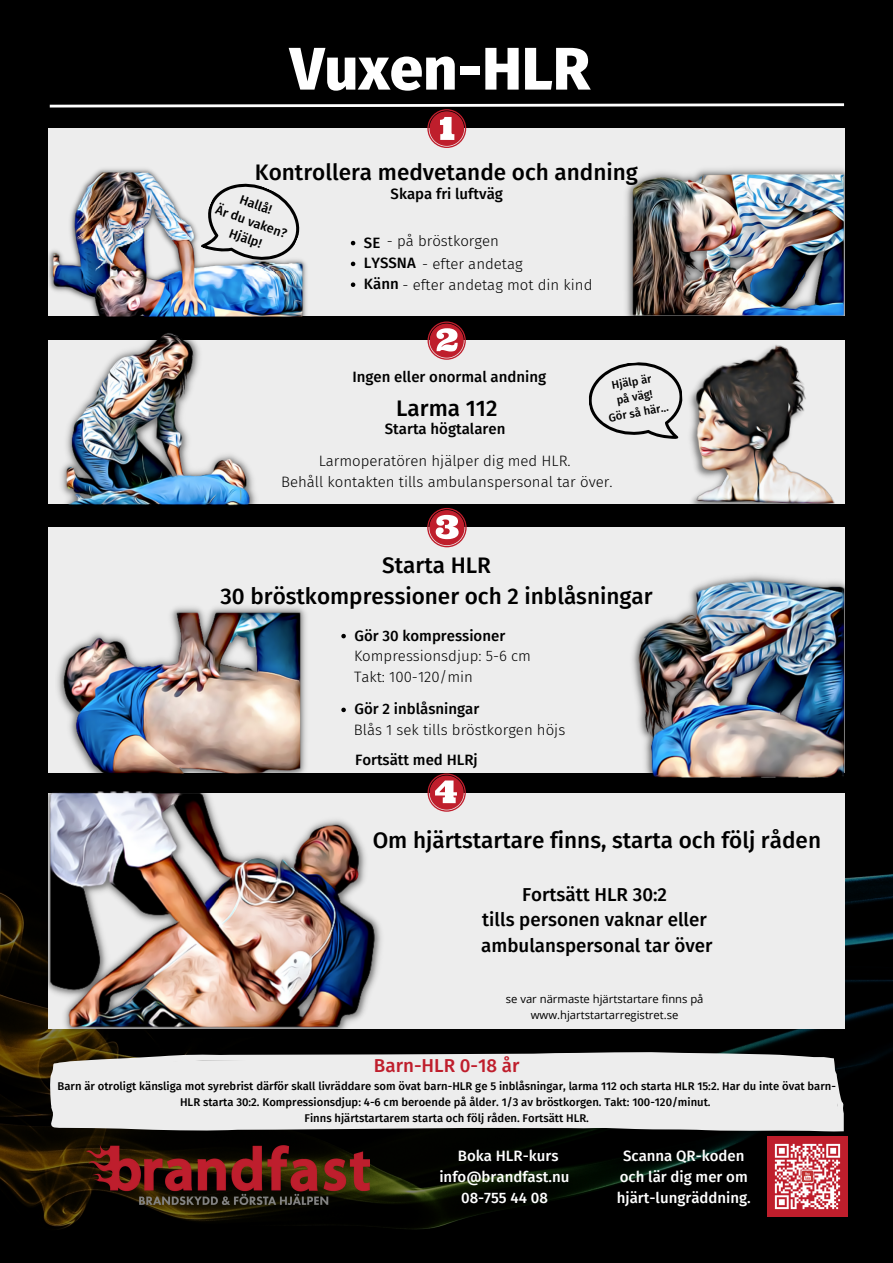
<style>
.page{position:relative;width:893px;height:1263px;background:#000}
.page>*{position:absolute;margin:0;border:0;box-sizing:border-box;transform-origin:0 0}
.t1{font:800 60px "Fira Sans";color:#fff}
.t2{font:500 22.5px "Fira Sans";color:#000}
.t3{font:500 18.75px "Fira Sans";color:#000}
.t4{font:500 18.75px "Fira Sans";color:#bf1e2c}
.t5{font:300 15px "Fira Sans";color:#000}
.t6{font:500 15px "Fira Sans";color:#000}
.t7{font:500 15px/20.9px "Fira Sans";color:#fff;text-align:center}
.t8{font:500 12.75px "Fira Sans";color:#000}
.t9{font:500 11.25px/15.8px "Fira Sans";color:#000;text-align:center}
.t10{font:11.25px/15.8px "Open Sans";color:#000;text-align:center}
.s1{font-weight:500}
</style>
<div class="page">
<div style="left:49px;top:129px;width:796px;height:187px;background:#ededed"></div>
<img style="left:0;top:523px;width:893px;height:707px">
<div style="left:48px;top:341px;width:797px;height:163px;background:#ededed"></div>
<svg style="left:427px;top:321px;width:39px;height:39px"></svg>
<img style="left:0;top:143px;width:357px;height:201px;border-radius:17px">
<div style="left:48px;top:527px;width:797px;height:246px;background:#ededed"></div>
<svg style="left:427px;top:508px;width:39px;height:39px"></svg>
<div style="left:48px;top:793px;width:797px;height:235px;background:#ededed"></div>
<svg style="left:427px;top:773px;width:39px;height:39px"></svg>
<svg style="left:193px;top:170px;width:118px;height:110px"></svg>
<svg style="left:50px;top:1052px;width:793px;height:80px;background:#dbdbda"></svg>
<img style="left:626px;top:168px;width:219px;height:148px">
<img style="left:58px;top:322px;width:201px;height:184px">
<img style="left:55px;top:607px;width:256px;height:174px">
<img style="left:629px;top:570px;width:225px;height:218px">
<img style="left:680px;top:340px;width:156px;height:164px">
<img style="left:41px;top:781px;width:343px;height:257px">
<svg style="left:351px;top:241px;width:4px;height:4px"></svg>
<svg style="left:351px;top:262px;width:4px;height:4px"></svg>
<svg style="left:351px;top:282px;width:4px;height:5px"></svg>
<svg style="left:341px;top:634px;width:5px;height:4px"></svg>
<svg style="left:341px;top:708px;width:5px;height:4px"></svg>
<img style="left:767px;top:1136px;width:80px;height:80px">
<svg style="left:588px;top:358px;width:98px;height:88px"></svg>
<svg style="left:47px;top:103px;width:798px;height:45px"></svg>
<img style="left:86px;top:1146px;width:284px;height:59px">
<p class="t1" style="left:290px;top:33px;width:302px">Vuxen-HLR</p>
<p class="t2" style="left:255px;top:159px;width:384px">Kontrollera medvetande och andning</p>
<p class="t8" style="left:219px;top:202px;width:76px;rotate:20deg">Är du vaken?</p>
<p class="t6" style="left:390px;top:185px;width:114px">Skapa fri luftväg</p>
<p class="t8" style="left:243px;top:192px;width:35px;rotate:20deg">Hallå!</p>
<p class="t8" style="left:232px;top:225px;width:35px;rotate:20deg">Hjälp!</p>
<p class="t5" style="left:387px;top:232px;width:113px">- på bröstkorgen</p>
<p class="t6" style="left:364px;top:234px;width:18px">SE</p>
<p class="t5" style="left:364px;top:255px;width:160px"><span class="s1">LYSSNA</span> - efter andetag</p>
<p class="t5" style="left:364px;top:276px;width:230px"><span class="s1">Känn</span> - efter andetag mot din kind</p>
<p class="t6" style="left:352px;top:368px;width:195px">Ingen eller onormal andning</p>
<p class="t9" style="left:610px;top:378px;width:42px;rotate:-10deg">Hjälp är</p>
<p class="t9" style="left:615px;top:393px;width:38px;rotate:-10deg">på väg!</p>
<p class="t9" style="left:607px;top:410px;width:62px;rotate:-10deg">Gör så här...</p>
<p class="t2" style="left:396px;top:394px;width:103px">Larma 112</p>
<p class="t6" style="left:385px;top:420px;width:122px">Starta högtalaren</p>
<p class="t5" style="left:319px;top:452px;width:253px">Larmoperatören hjälper dig med HLR.</p>
<p class="t5" style="left:281px;top:473px;width:333px">Behåll kontakten tills ambulanspersonal tar över.</p>
<p class="t2" style="left:382px;top:552px;width:110px">Starta HLR</p>
<p class="t2" style="left:220px;top:583px;width:434px">30 bröstkompressioner och 2 inblåsningar</p>
<p class="t6" style="left:354px;top:627px;width:152px">Gör 30 kompressioner</p>
<p class="t5" style="left:354px;top:647px;width:178px">Kompressionsdjup: 5-6 cm</p>
<p class="t5" style="left:354px;top:668px;width:120px">Takt: 100-120/min</p>
<p class="t6" style="left:354px;top:700px;width:126px">Gör 2 inblåsningar</p>
<p class="t5" style="left:354px;top:721px;width:213px">Blås 1 sek tills bröstkorgen höjs</p>
<p class="t6" style="left:355px;top:751px;width:124px">Fortsätt med HLRj</p>
<p class="t2" style="left:373px;top:827px;width:450px">Om hjärtstartare finns, starta och följ råden</p>
<p class="t3" style="left:522px;top:883px;width:147px">Fortsätt HLR 30:2</p>
<p class="t3" style="left:482px;top:909px;width:226px">tills personen vaknar eller</p>
<p class="t3" style="left:481px;top:935px;width:233px">ambulanspersonal tar över</p>
<p class="t10" style="left:506px;top:990px;width:199px">se var närmaste hjärtstartare finns på www.hjartstartarregistret.se</p>
<p class="t4" style="left:374px;top:1055px;width:147px">Barn-HLR 0-18 år</p>
<p class="t9" style="left:58px;top:1078px;width:780px">Barn är otroligt känsliga mot syrebrist därför skall livräddare som övat barn-HLR ge 5 inblåsningar, larma 112 och starta HLR 15:2. Har du inte övat barn-<br>HLR starta 30:2. Kompressionsdjup: 4-6 cm beroende på ålder. 1/3 av bröstkorgen. Takt: 100-120/minut.</p>
<p class="t9" style="left:305px;top:1110px;width:286px">Finns hjärtstartarem starta och följ råden. Fortsätt HLR.</p>
<p class="t7" style="left:458px;top:1146px;width:102px">Boka HLR-kurs</p>
<p class="t7" style="left:439px;top:1166px;width:132px">info@brandfast.nu</p>
<p class="t7" style="left:461px;top:1187px;width:88px">08-755 44 08</p>
<p class="t7" style="left:617px;top:1146px;width:135px">Scanna QR-koden och lär dig mer om hjärt-lungräddning.</p>
</div>
